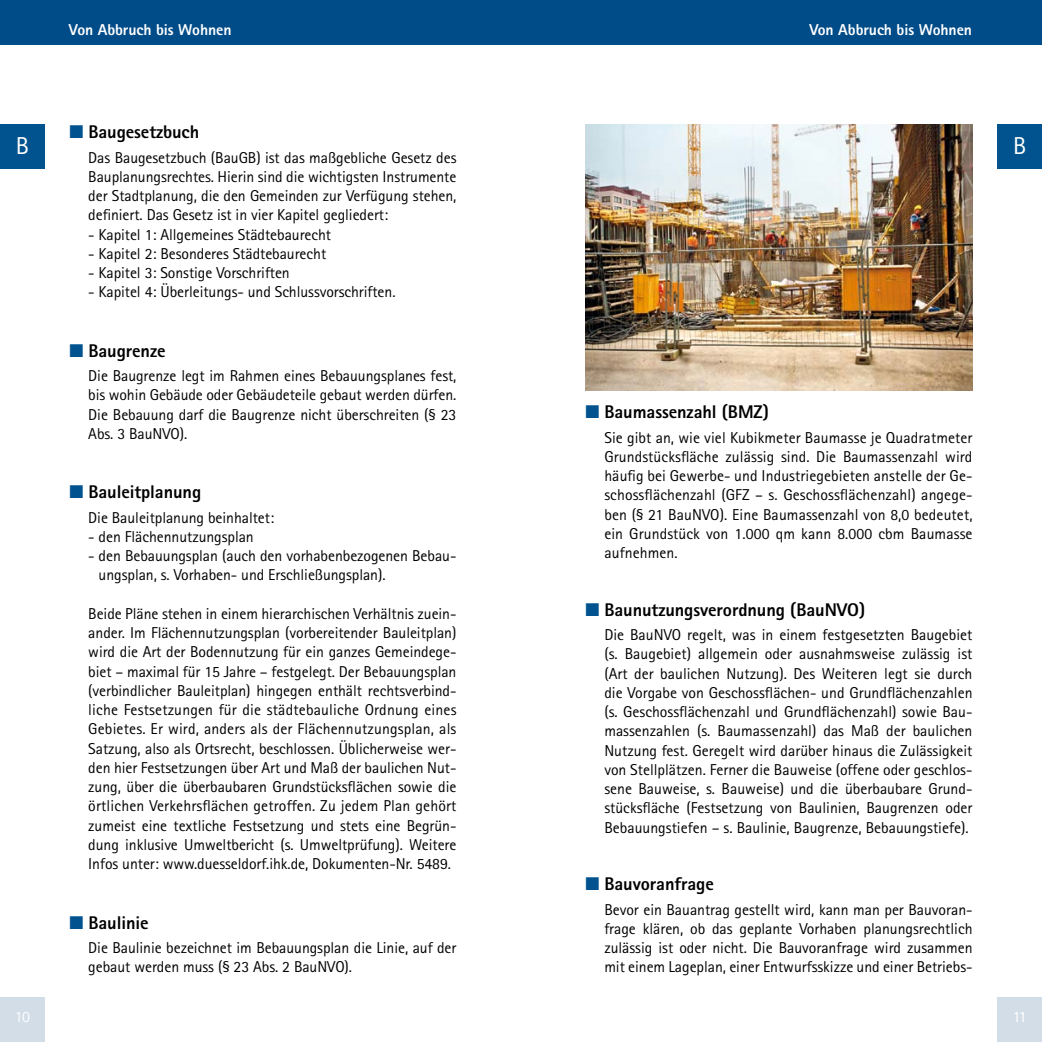
<style>
.page{position:relative;width:1042px;height:1042px;background:#fff}
.page>*{position:absolute;margin:0;border:0;box-sizing:border-box;transform-origin:0 0}
.t1{font:24.5px "Agfa Rotis Sans Serif";color:#fff}
.t2{font:800 18.38px "Agfa Rotis Sans Serif";letter-spacing:-.005em;color:#000}
.t3{font:15.75px/19.2px "Agfa Rotis Sans Serif";letter-spacing:-.005em;color:#000;text-align:justify}
.t4{font:800 15.75px "Agfa Rotis Sans Serif";letter-spacing:-.005em;color:#fff}
.t5{font:15.75px "Agfa Rotis Sans Serif";color:#fff}
.s1{color:#00538e}
</style>
<div class="page">
<div style="left:997px;top:997px;width:45px;height:45px;background:#d2dde8"></div>
<div style="left:997px;top:124px;width:45px;height:45px;background:#00538e"></div>
<div style="left:0;top:997px;width:45px;height:45px;background:#d2dde8"></div>
<div style="left:0;top:124px;width:45px;height:45px;background:#00538e"></div>
<img style="left:585px;top:124px;width:387px;height:267px">
<div style="left:0;top:0;width:1042px;height:45px;background:#004c89"></div>
<h1 class="t1" style="left:16px;top:131px;width:15px">B</h1>
<p class="t5" style="left:15px;top:1008px;width:17px">10</p>
<p class="t4" style="left:69px;top:19px;width:164px">Von Abbruch bis Wohnen</p>
<p class="t4" style="left:809px;top:19px;width:164px">Von Abbruch bis Wohnen</p>
<p class="t2" style="left:69px;top:120px;width:131px"><span class="s1">■</span> Baugesetzbuch</p>
<p class="t3" style="left:88px;top:148px;width:370px">Das Baugesetzbuch (BauGB) ist das maßgebliche Gesetz des Bauplanungsrechtes. Hierin sind die wichtigsten Instrumente der Stadtplanung, die den Gemeinden zur Verfügung stehen, definiert. Das Gesetz ist in vier Kapitel gegliedert:</p>
<p class="t3" style="left:88px;top:225px;width:244px">- Kapitel 1: Allgemeines Städtebaurecht</p>
<p class="t3" style="left:88px;top:244px;width:239px">- Kapitel 2: Besonderes Städtebaurecht</p>
<p class="t3" style="left:88px;top:263px;width:203px">- Kapitel 3: Sonstige Vorschriften</p>
<p class="t3" style="left:88px;top:282px;width:309px">- Kapitel 4: Überleitungs- und Schlussvorschriften.</p>
<p class="t2" style="left:69px;top:339px;width:98px"><span class="s1">■</span> Baugrenze</p>
<p class="t3" style="left:88px;top:366px;width:370px">Die Baugrenze legt im Rahmen eines Bebauungsplanes fest, bis wohin Gebäude oder Gebäudeteile gebaut werden dürfen.<br>Die Bebauung darf die Baugrenze nicht überschreiten (§ 23<br>Abs. 3 BauNVO).</p>
<p class="t2" style="left:69px;top:480px;width:133px"><span class="s1">■</span> Bauleitplanung</p>
<p class="t3" style="left:88px;top:507px;width:187px">Die Bauleitplanung beinhaltet:</p>
<p class="t3" style="left:88px;top:527px;width:167px">- den Flächennutzungsplan</p>
<p class="t3" style="left:99px;top:546px;width:359px;text-indent:-10px">- den Bebauungsplan (auch den vorhabenbezogenen Bebau&shy;ungsplan, s. Vorhaben- und Erschließungsplan).</p>
<p class="t3" style="left:88px;top:604px;width:370px">Beide Pläne stehen in einem hierarchischen Verhältnis zuein&shy;ander. Im Flächennutzungsplan (vorbereitender Bauleitplan) wird die Art der Bodennutzung für ein ganzes Gemeindege&shy;biet – maximal für 15 Jahre – festgelegt. Der Bebauungsplan (verbindlicher Bauleitplan) hingegen enthält rechtsverbind&shy;liche Festsetzungen für die städtebauliche Ordnung eines Gebietes. Er wird, anders als der Flächennutzungsplan, als Satzung, also als Ortsrecht, beschlossen. Üblicherweise wer&shy;den hier Festsetzungen über Art und Maß der baulichen Nut&shy;zung, über die überbaubaren Grundstücksflächen sowie die örtlichen Verkehrsflächen getroffen. Zu jedem Plan gehört zumeist eine textliche Festsetzung und stets eine Begrün&shy;dung inklusive Umweltbericht (s. Umweltprüfung). Weitere Infos unter: www.duesseldorf.ihk.de, Dokumenten-Nr. 5489.</p>
<p class="t2" style="left:69px;top:911px;width:81px"><span class="s1">■</span> Baulinie</p>
<p class="t3" style="left:88px;top:938px;width:370px">Die Baulinie bezeichnet im Bebauungsplan die Linie, auf der gebaut werden muss (§ 23 Abs. 2 BauNVO).</p>
<p class="t2" style="left:585px;top:400px;width:185px"><span class="s1">■</span> Baumassenzahl (BMZ)</p>
<p class="t3" style="left:604px;top:427px;width:370px">Sie gibt an, wie viel Kubikmeter Baumasse je Quadratmeter Grundstücksfläche zulässig sind. Die Baumassenzahl wird häufig bei Gewerbe- und Industriegebieten anstelle der Ge&shy;schossflächenzahl (GFZ – s. Geschossflächenzahl) angege&shy;ben (§ 21 BauNVO). Eine Baumassenzahl von 8,0 bedeutet, ein Grundstück von 1.000 qm kann 8.000 cbm Baumasse aufnehmen.</p>
<p class="t2" style="left:585px;top:598px;width:281px"><span class="s1">■</span> Baunutzungsverordnung (BauNVO)</p>
<p class="t3" style="left:604px;top:625px;width:370px">Die BauNVO regelt, was in einem festgesetzten Baugebiet (s. Baugebiet) allgemein oder ausnahmsweise zulässig ist (Art der baulichen Nutzung). Des Weiteren legt sie durch die Vorgabe von Geschossflächen- und Grundflächenzahlen (s. Geschossflächenzahl und Grundflächenzahl) sowie Bau&shy;massenzahlen (s. Baumassenzahl) das Maß der baulichen Nutzung fest. Geregelt wird darüber hinaus die Zulässigkeit von Stellplätzen. Ferner die Bauweise (offene oder geschlos&shy;sene Bauweise, s. Bauweise) und die überbaubare Grund&shy;stücksfläche (Festsetzung von Baulinien, Baugrenzen oder Bebauungstiefen – s. Baulinie, Baugrenze, Bebauungstiefe).</p>
<p class="t2" style="left:585px;top:872px;width:130px"><span class="s1">■</span> Bauvoranfrage</p>
<p class="t3" style="left:604px;top:899px;width:370px">Bevor ein Bauantrag gestellt wird, kann man per Bauvoran&shy;frage klären, ob das geplante Vorhaben planungsrechtlich zulässig ist oder nicht. Die Bauvoranfrage wird zusammen mit einem Lageplan, einer Entwurfsskizze und einer Betriebs-</p>
<h1 class="t1" style="left:1013px;top:131px;width:15px">B</h1>
<p class="t5" style="left:1012px;top:1008px;width:16px">11</p>
</div>
